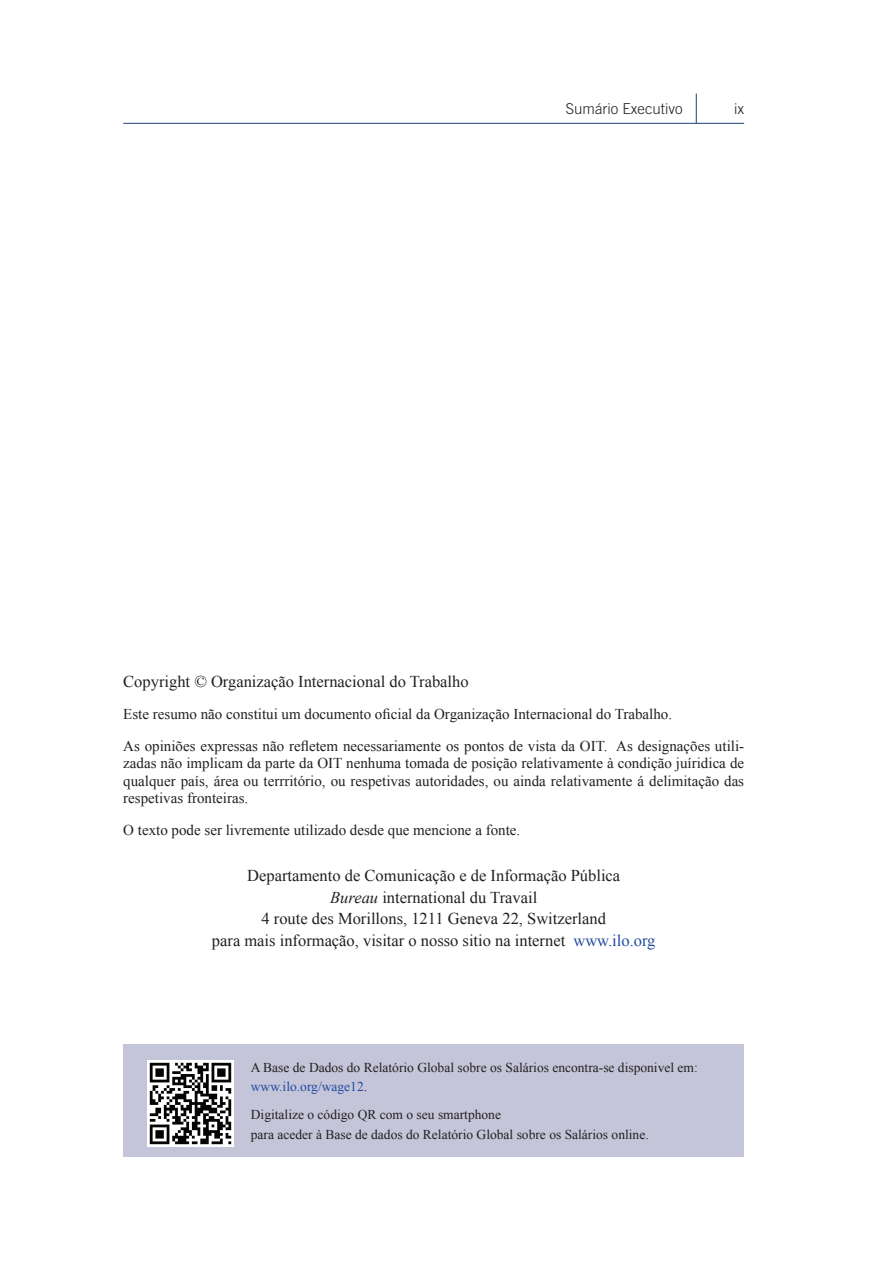
<style>
.page{position:relative;width:893px;height:1263px;background:#fff}
.page>*{position:absolute;margin:0;border:0;box-sizing:border-box;transform-origin:0 0}
.t1{font:16.5px/21.8px "Times New Roman";color:#231f20;text-align:center}
.t2{font:15px/17.2px "Times New Roman";color:#231f20}
.t3{font:300 15px "Trade Gothic LT Std";color:#231f20}
.t4{font:13.5px/19.5px "Times New Roman";color:#231f20}
.s1{font-style:italic}
.s2{color:#214aa0}
</style>
<div class="page">
<hr style="left:123px;top:123px;width:621px;height:1px;background:#1e3d7b">
<svg style="left:696px;top:94px;width:1px;height:29px"></svg>
<div style="left:123px;top:1044px;width:621px;height:113px;background:#c5c5d9"></div>
<img style="left:147px;top:1060px;width:86px;height:86px">
<p class="t3" style="left:566px;top:100px;width:118px">Sumário Executivo</p>
<p class="t3" style="left:734px;top:100px;width:11px">ix</p>
<p class="t1" style="left:123px;top:670px;width:347px">Copyright © Organização Internacional do Trabalho</p>
<p class="t2" style="left:123px;top:697px;width:622px;line-height:32.2px">Este resumo não constitui um documento oficial da Organização Internacional do Trabalho.<br>As opiniões expressas não refletem necessariamente os pontos de vista da OIT. As designações utili-</p>
<p class="t2" style="left:123px;top:754px;width:622px;text-align:justify">zadas não implicam da parte da OIT nenhuma tomada de posição relativamente à condição juíridica de qualquer país, área ou terrritório, ou respetivas autoridades, ou ainda relativamente á delimitação das respetivas fronteiras.</p>
<p class="t2" style="left:123px;top:821px;width:399px">O texto pode ser livremente utilizado desde que mencione a fonte.</p>
<p class="t1" style="left:212px;top:864px;width:445px">Departamento de Comunicação e de Informação Pública<br><span class="s1">Bureau</span> international du Travail<br>4 route des Morillons, 1211 Geneva 22, Switzerland<br>para mais informação, visitar o nosso sitio na internet <span class="s2">www.ilo.org</span></p>
<p class="t4" style="left:251px;top:1057px;width:448px">A Base de Dados do Relatório Global sobre os Salários encontra-se disponivel em: <span class="s2">www.ilo.org/wage12</span>.</p>
<p class="t4" style="left:251px;top:1104px;width:399px">Digitalize o código QR com o seu smartphone<br>para aceder à Base de dados do Relatório Global sobre os Salários online.</p>
</div>
